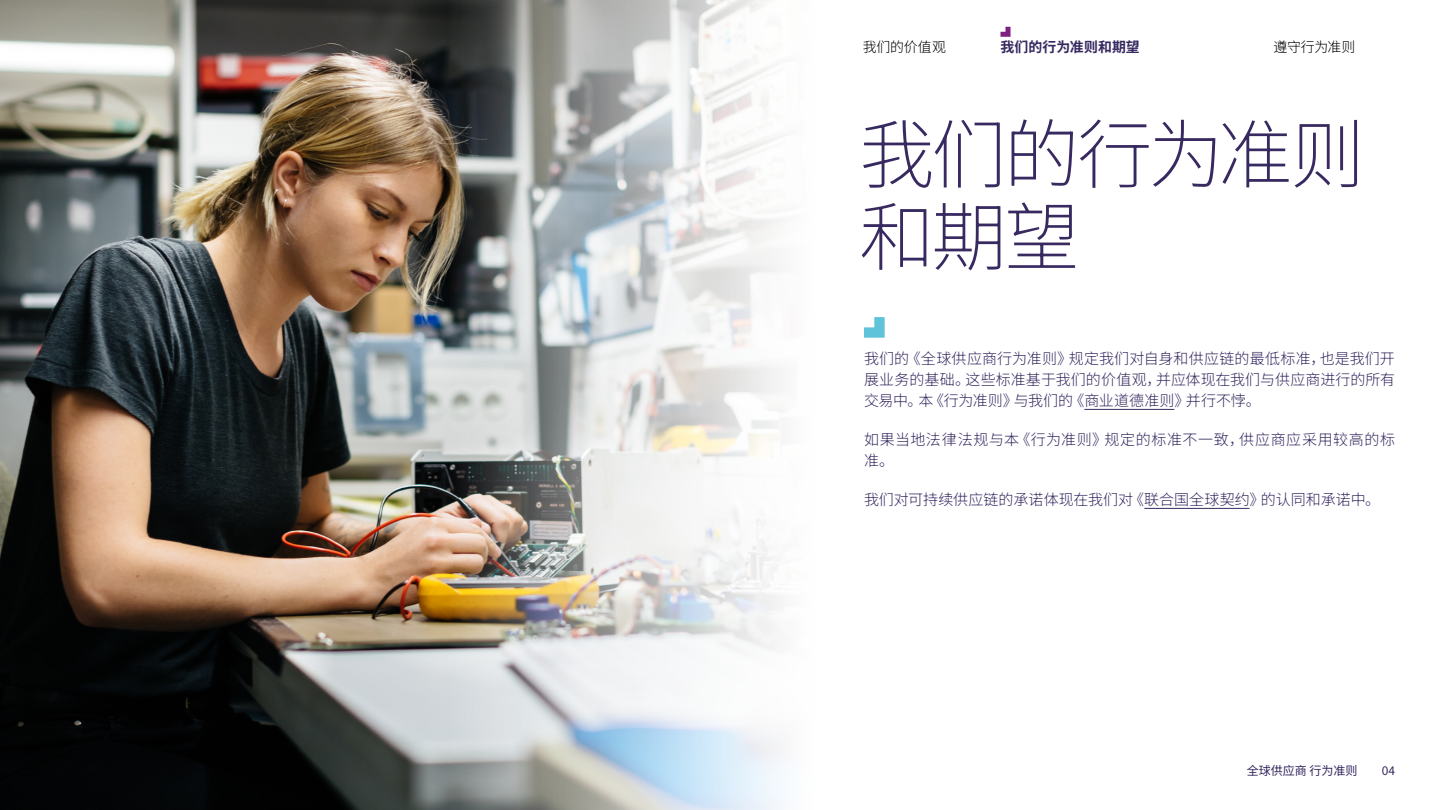
<style>
.page{position:relative;width:1440px;height:810px;background:#fff}
.page>*{position:absolute;margin:0;border:0;box-sizing:border-box;transform-origin:0 0}
.t1{font:200 75px/82.5px "Noto Sans SC";letter-spacing:-.04em;color:#382a61}
.t2{font:300 15px/21px "Noto Sans SC";letter-spacing:.005em;color:#382a61;text-align:justify}
.t3{font:300 15px/21px "Noto Sans SC";letter-spacing:.045em;color:#382a61}
.t4{font:300 13.88px "Noto Sans SC";letter-spacing:-.01em;color:#000}
.t5{font:700 13.88px "Noto Sans SC";letter-spacing:.005em;color:#382a61}
.t6{font:12px "Noto Sans SC";color:#382a61}
</style>
<div class="page">
<img style="left:0;top:0;width:448px;height:810px">
<img style="left:448px;top:0;width:333px;height:810px">
<hr style="left:1084px;top:409px;width:90px;height:1px;background:#382a61">
<hr style="left:1144px;top:508px;width:105px;height:1px;background:#382a61">
<svg style="left:864px;top:317px;width:21px;height:21px"></svg>
<svg style="left:1000px;top:27px;width:11px;height:10px"></svg>
<p class="t4" style="left:863px;top:39px;width:85px">我们的价值观</p>
<p class="t5" style="left:1000px;top:39px;width:141px">我们的行为准则和期望</p>
<p class="t4" style="left:1274px;top:39px;width:83px">遵守行为准则</p>
<h1 class="t1" style="left:860px;top:115px;width:507px">我们的行为准则和期望</h1>
<p class="t2" style="left:864px;top:348px;width:533px">我们的《全球供应商行为准则》规定我们对自身和供应链的最低标准，也是我们开展业务的基础。这些标准基于我们的价值观，并应体现在我们与供应商进行的所有交易中。本《行为准则》与我们的《商业道德准则》并行不悖。</p>
<p class="t3" style="left:864px;top:429px;width:533px">如果当地法律法规与本《行为准则》规定的标准不一致，供应商应采用较高的标准。</p>
<p class="t2" style="left:864px;top:489px;width:518px">我们对可持续供应链的承诺体现在我们对《联合国全球契约》的认同和承诺中。</p>
<p class="t6" style="left:1247px;top:763px;width:112px">全球供应商 行为准则</p>
<p class="t6" style="left:1382px;top:763px;width:15px">04</p>
</div>
